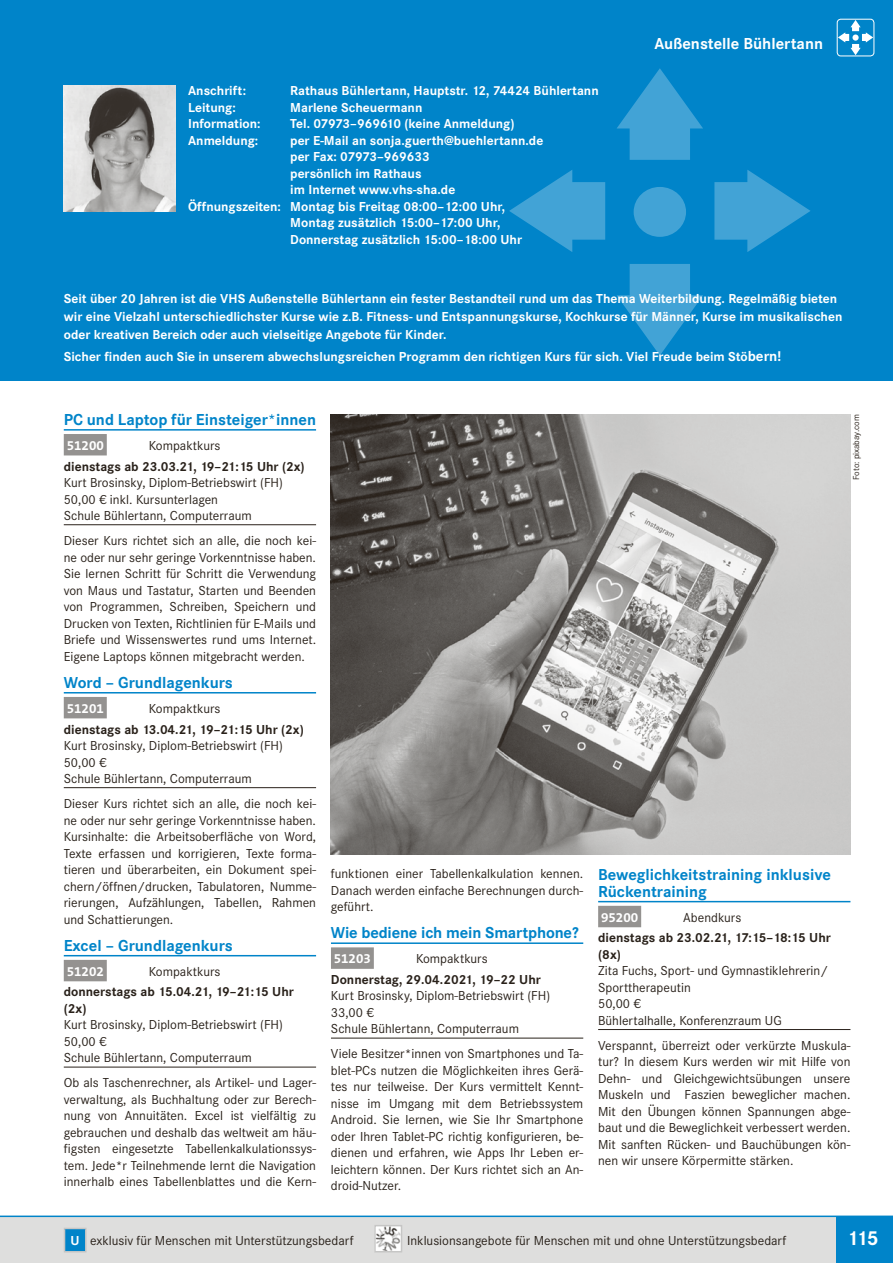
<style>
.page{position:relative;width:893px;height:1263px;background:#fff}
.page>*{position:absolute;margin:0;border:0;box-sizing:border-box;transform-origin:0 0}
.t1{font:700 21px "Corporate S";color:#fff}
.t2{font:700 16.5px/16.5px "Corporate S";color:#0084c9}
.t3{font:700 16.5px "Corporate S";color:#fff}
.t4{font:13.5px/16.5px "Corporate S";color:#29211a;text-align:justify}
.t5{font:700 13.5px/18px "Corporate S";color:#fff}
.t6{font:700 13.5px/16.5px "Corporate S";color:#29211a}
.t7{font:700 13.5px "The Sans B7";color:#fff}
.t8{font:9px "Corporate S";color:#29211a}
.s1{font-size:15px}
.s2{font-weight:700;color:#fff}
</style>
<div class="page">
<svg style="left:0;top:1215px;width:893px;height:48px;background:#d4dadc"></svg>
<img style="left:377px;top:1228px;width:22px;height:21px">
<div style="left:374px;top:1225px;width:28px;height:27px;border:2px solid #c6c6c5"></div>
<div style="left:0;top:0;width:893px;height:380px;background:#0084c9"></div>
<hr style="left:64px;top:429px;width:252px;height:2px;background:#0084c9">
<div style="left:64px;top:434px;width:43px;height:21px;background:#949290"></div>
<hr style="left:64px;top:524px;width:252px;height:1px;background:#29211a">
<hr style="left:64px;top:692px;width:252px;height:1px;background:#0084c9">
<div style="left:64px;top:697px;width:43px;height:21px;background:#949290"></div>
<hr style="left:64px;top:787px;width:252px;height:1px;background:#29211a">
<hr style="left:64px;top:955px;width:252px;height:1px;background:#0084c9">
<div style="left:64px;top:960px;width:43px;height:21px;background:#949290"></div>
<hr style="left:64px;top:1067px;width:252px;height:1px;background:#29211a">
<hr style="left:331px;top:942px;width:252px;height:2px;background:#0084c9">
<div style="left:331px;top:947px;width:43px;height:22px;background:#949290"></div>
<hr style="left:331px;top:1038px;width:252px;height:1px;background:#29211a">
<hr style="left:598px;top:901px;width:252px;height:1px;background:#0084c9">
<div style="left:598px;top:906px;width:43px;height:21px;background:#949290"></div>
<hr style="left:598px;top:1029px;width:252px;height:1px;background:#29211a">
<div style="left:497px;top:56px;width:326px;height:311px;border:13px solid #0084c9;border-radius:31px"></div>
<svg style="left:509px;top:68px;width:302px;height:287px"></svg>
<img style="left:331px;top:415px;width:519px;height:440px">
<hr style="left:0;top:56px;width:827px;height:1px;background:#0084c9">
<img style="left:64px;top:85px;width:111px;height:127px">
<div style="left:837px;top:19px;width:37px;height:37px;border:1px solid #fff;border-radius:4px"></div>
<svg style="left:838px;top:20px;width:35px;height:35px"></svg>
<div style="left:837px;top:1216px;width:56px;height:47px;background:#0084c9"></div>
<p class="t5" style="left:188px;top:82px;width:59px">Anschrift:</p>
<p class="t5" style="left:290px;top:82px;width:310px">Rathaus Bühlertann, Hauptstr. 12, 74424 Bühlertann</p>
<p class="t5" style="left:188px;top:99px;width:49px">Leitung:</p>
<p class="t5" style="left:290px;top:99px;width:134px">Marlene Scheuermann</p>
<p class="t5" style="left:188px;top:115px;width:74px">Information:</p>
<p class="t5" style="left:290px;top:115px;width:226px">Tel. 07973–969610 (keine Anmeldung)</p>
<p class="t5" style="left:188px;top:132px;width:72px">Anmeldung:</p>
<p class="t5" style="left:290px;top:132px;width:254px">per E-Mail an sonja.guerth@buehlertann.de</p>
<p class="t5" style="left:290px;top:148px;width:141px">per Fax: 07973–969633</p>
<p class="t5" style="left:290px;top:165px;width:133px">persönlich im Rathaus</p>
<p class="t5" style="left:290px;top:181px;width:166px">im Internet www.vhs-sha.de</p>
<p class="t5" style="left:188px;top:198px;width:319px">Öffnungszeiten: Montag bis Freitag 08:00–12:00 Uhr,</p>
<p class="t5" style="left:290px;top:214px;width:212px">Montag zusätzlich 15:00–17:00 Uhr,</p>
<p class="t5" style="left:290px;top:231px;width:233px">Donnerstag zusätzlich 15:00–18:00 Uhr</p>
<p class="t3" style="left:655px;top:34px;width:170px">Außenstelle Bühlertann</p>
<p class="t5" style="left:64px;top:290px;width:780px">Seit über 20 Jahren ist die VHS Außenstelle Bühlertann ein fester Bestandteil rund um das Thema Weiterbildung. Regelmäßig bieten wir eine Vielzahl unterschiedlichster Kurse wie z.B. Fitness- und Entspannungskurse, Kochkurse für Männer, Kurse im musikalischen oder kreativen Bereich oder auch vielseitige Angebote für Kinder.</p>
<p class="t5" style="left:64px;top:348px;width:719px">Sicher finden auch Sie in unserem abwechslungsreichen Programm den richtigen Kurs für sich. Viel Freude beim Stö<span class="s1">bern!</span></p>
<p class="t2" style="left:64px;top:411px;width:254px">PC und Laptop für Einsteiger*innen</p>
<p class="t7" style="left:67px;top:438px;width:39px">51200</p>
<p class="t4" style="left:149px;top:437px;width:73px">Kompaktkurs</p>
<p class="t6" style="left:64px;top:458px;width:242px">dienstags ab 23.03.21, 19–21:15 Uhr (2x)</p>
<p class="t4" style="left:64px;top:474px;width:221px;text-align:left">Kurt Brosinsky, Diplom-Betriebswirt (FH)<br>50,00 € inkl. Kursunterlagen<br>Schule Bühlertann, Computerraum</p>
<p class="t4" style="left:64px;top:532px;width:254px">Dieser Kurs richtet sich an alle, die noch kei&shy;ne oder nur sehr geringe Vorkenntnisse haben.<br>Sie lernen Schritt für Schritt die Verwendung von Maus und Tastatur, Starten und Beenden von Programmen, Schreiben, Speichern und Drucken von Texten, Richtlinien für E-Mails und Briefe und Wissenswertes rund ums Internet.<br>Eigene Laptops können mitgebracht werden.</p>
<p class="t2" style="left:64px;top:674px;width:171px">Word – Grundlagenkurs</p>
<p class="t7" style="left:67px;top:701px;width:39px">51201</p>
<p class="t4" style="left:149px;top:700px;width:73px">Kompaktkurs</p>
<p class="t6" style="left:64px;top:721px;width:242px">dienstags ab 13.04.21, 19–21:15 Uhr (2x)</p>
<p class="t4" style="left:64px;top:737px;width:221px;text-align:left">Kurt Brosinsky, Diplom-Betriebswirt (FH)<br>50,00 €<br>Schule Bühlertann, Computerraum</p>
<p class="t4" style="left:64px;top:795px;width:254px">Dieser Kurs richtet sich an alle, die noch kei&shy;ne oder nur sehr geringe Vorkenntnisse haben.<br>Kursinhalte: die Arbeitsoberfläche von Word, Texte erfassen und korrigieren, Texte forma&shy;tieren und überarbeiten, ein Dokument spei&shy;chern/öffnen/drucken, Tabulatoren, Numme&shy;rierungen, Aufzählungen, Tabellen, Rahmen und Schattierungen.</p>
<p class="t2" style="left:64px;top:937px;width:171px">Excel – Grundlagenkurs</p>
<p class="t7" style="left:67px;top:964px;width:39px">51202</p>
<p class="t4" style="left:149px;top:963px;width:73px">Kompaktkurs</p>
<p class="t6" style="left:64px;top:984px;width:232px">donnerstags ab 15.04.21, 19–21:15 Uhr (2x)</p>
<p class="t4" style="left:64px;top:1017px;width:221px;text-align:left">Kurt Brosinsky, Diplom-Betriebswirt (FH)<br>50,00 €<br>Schule Bühlertann, Computerraum</p>
<p class="t4" style="left:64px;top:1075px;width:254px">Ob als Taschenrechner, als Artikel- und Lager&shy;verwaltung, als Buchhaltung oder zur Berech&shy;nung von Annuitäten. Excel ist vielfältig zu gebrauchen und deshalb das weltweit am häu&shy;figsten eingesetzte Tabellenkalkulationssys&shy;tem. Jede*r Teilnehmende lernt die Navigation innerhalb eines Tabellenblattes und die Kern-</p>
<p class="t4" style="left:331px;top:865px;width:254px">funktionen einer Tabellenkalkulation kennen.<br>Danach werden einfache Berechnungen durch&shy;geführt.</p>
<p class="t2" style="left:331px;top:925px;width:249px">Wie bediene ich mein Smartphone?</p>
<p class="t7" style="left:334px;top:951px;width:39px">51203</p>
<p class="t4" style="left:416px;top:950px;width:73px">Kompaktkurs</p>
<p class="t6" style="left:331px;top:971px;width:211px">Donnerstag, 29.04.2021, 19–22 Uhr</p>
<p class="t4" style="left:331px;top:988px;width:221px;text-align:left">Kurt Brosinsky, Diplom-Betriebswirt (FH)<br>33,00 €<br>Schule Bühlertann, Computerraum</p>
<p class="t4" style="left:331px;top:1046px;width:254px">Viele Besitzer*innen von Smartphones und Ta&shy;blet-PCs nutzen die Möglichkeiten ihres Gerä&shy;tes nur teilweise. Der Kurs vermittelt Kennt&shy;nisse im Umgang mit dem Betriebssystem Android. Sie lernen, wie Sie Ihr Smartphone oder Ihren Tablet-PC richtig konfigurieren, be&shy;dienen und erfahren, wie Apps Ihr Leben er&shy;leichtern können. Der Kurs richtet sich an An&shy;droid-Nutzer.</p>
<p class="t8" style="left:851px;top:480px;width:67px;rotate:-90deg">Foto: pixabay.com</p>
<p class="t2" style="left:598px;top:867px;width:234px">Beweglichkeitstraining inklusive<br>Rückentraining</p>
<p class="t7" style="left:601px;top:910px;width:39px">95200</p>
<p class="t4" style="left:683px;top:909px;width:60px">Abendkurs</p>
<p class="t6" style="left:598px;top:930px;width:234px">dienstags ab 23.02.21, 17:15–18:15 Uhr (8x)</p>
<p class="t4" style="left:598px;top:963px;width:231px;text-align:left">Zita Fuchs, Sport- und Gymnastiklehrerin/<br>Sporttherapeutin<br>50,00 €<br>Bühlertalhalle, Konferenzraum UG</p>
<p class="t4" style="left:598px;top:1037px;width:254px">Verspannt, überreizt oder verkürzte Muskula&shy;tur? In diesem Kurs werden wir mit Hilfe von Dehn- und Gleichgewichtsübungen unsere Muskeln und Faszien beweglicher machen.<br>Mit den Übungen können Spannungen abge&shy;baut und die Beweglichkeit verbessert werden.<br>Mit sanften Rücken- und Bauchübungen kön&shy;nen wir unsere Körpermitte stärken.</p>
<p class="t4" style="left:71px;top:1233px;width:284px"><span class="s2">U</span> exklusiv für Menschen mit Unterstützungsbedarf</p>
<p class="t4" style="left:407px;top:1233px;width:381px">Inklusionsangebote für Menschen mit und ohne Unterstützungsbedarf</p>
<h1 class="t1" style="left:847px;top:1226px;width:34px">115</h1>
</div>
